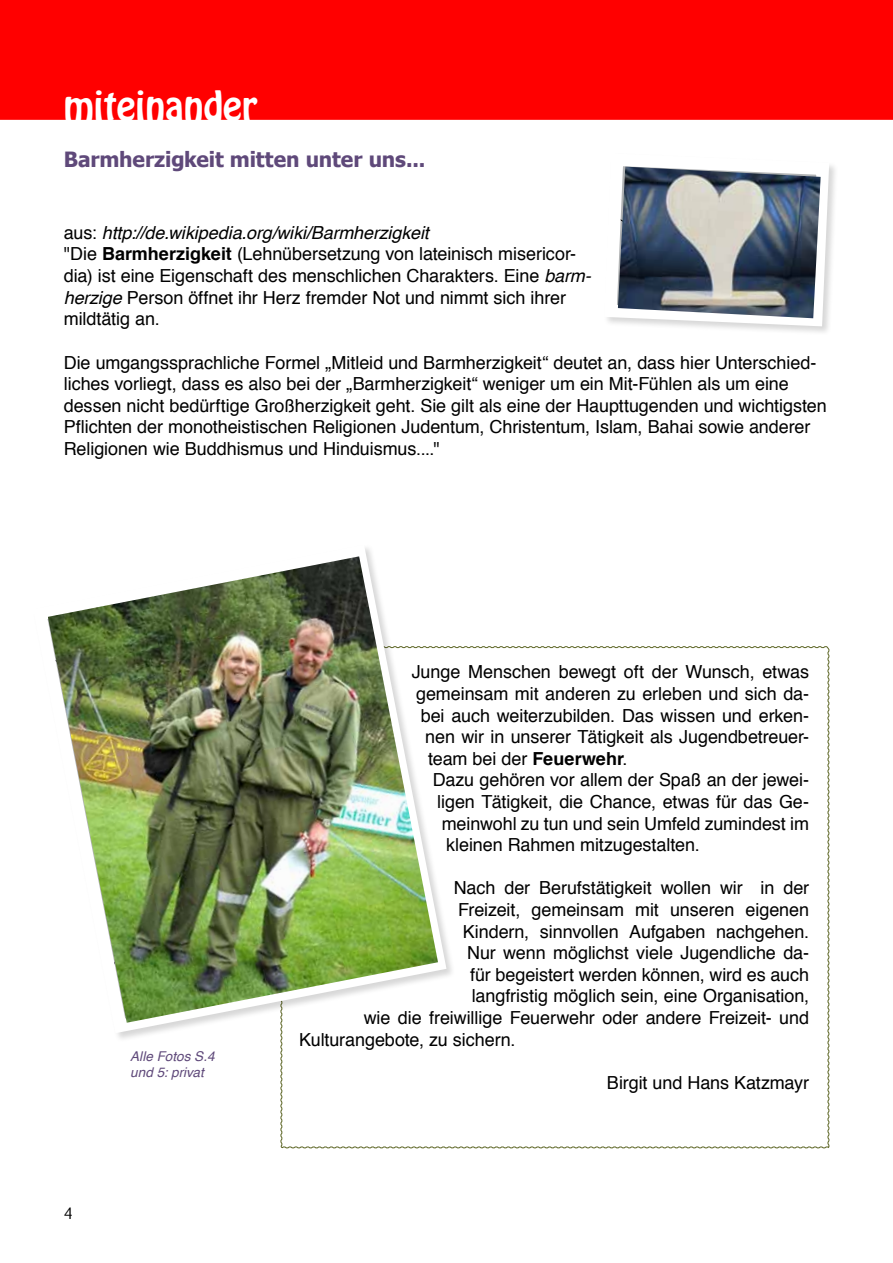
<style>
.page{position:relative;width:893px;height:1263px;background:#fff}
.page>*{position:absolute;margin:0;border:0;box-sizing:border-box;transform-origin:0 0}
.t1{font:36px "Hobo Std";color:#fff}
.t2{font:700 21px "Tahoma";letter-spacing:-.005em;color:#5f497a}
.t3{font:18px/21.6px "Helvetica";letter-spacing:-.005em;color:#000}
.t4{font:15px "Euphemia UCAS";color:#000}
.t5{font:italic 13.5px/16.2px "Helvetica";letter-spacing:.005em;color:#5f497a}
.s1{font-style:italic}
.s2{font-weight:700}
</style>
<div class="page">
<div style="left:0;top:0;width:893px;height:120px;background:#f00"></div>
<svg style="left:280px;top:646px;width:550px;height:503px"></svg>
<svg style="left:47px;top:548px;width:407px;height:492px"></svg>
<img style="left:48px;top:556px;width:390px;height:467px">
<svg style="left:607px;top:165px;width:228px;height:167px"></svg>
<img style="left:618px;top:167px;width:203px;height:151px">
<h1 class="t1" style="left:64px;top:81px;width:195px">miteinander</h1>
<p class="t2" style="left:64px;top:145px;width:363px">Barmherzigkeit mitten unter uns...</p>
<p class="t3" style="left:64px;top:222px;width:529px">aus: <span class="s1">http://de.wikipedia.org/wiki/Barmherzigkeit<br></span>"Die <span class="s2">Barmherzigkeit</span> (Lehnübersetzung von lateinisch misericor&shy;dia) ist eine Eigenschaft des menschlichen Charakters. Eine <span class="s1">barm&shy;herzige</span> Person öffnet ihr Herz fremder Not und nimmt sich ihrer mildtätig an.</p>
<p class="t3" style="left:64px;top:352px;width:765px">Die umgangssprachliche Formel „Mitleid und Barmherzigkeit“ deutet an, dass hier Unterschied&shy;liches vorliegt, dass es also bei der „Barmherzigkeit“ weniger um ein Mit-Fühlen als um eine dessen nicht bedürftige Großherzigkeit geht. Sie gilt als eine der Haupttugenden und wichtigsten Pflichten der monotheistischen Religionen Judentum, Christentum, Islam, Bahai sowie anderer Religionen wie Buddhismus und Hinduismus...."</p>
<p class="t4" style="left:64px;top:1203px;width:10px">4</p>
<p class="t5" style="left:130px;top:1048px;width:86px">Alle Fotos S.4 und 5: privat</p>
<p class="t3" style="left:412px;top:662px;width:399px">Junge Menschen bewegt oft der Wunsch, etwas</p>
<p class="t3" style="left:416px;top:683px;width:394px">gemeinsam mit anderen zu erleben und sich da-</p>
<p class="t3" style="left:421px;top:705px;width:390px">bei auch weiterzubilden. Das wissen und erken-</p>
<p class="t3" style="left:425px;top:727px;width:385px">nen wir in unserer Tätigkeit als Jugendbetreuer-</p>
<p class="t3" style="left:428px;top:748px;width:201px">team bei der <span class="s2">Feuerwehr</span>.</p>
<p class="t3" style="left:433px;top:770px;width:378px">Dazu gehören vor allem der Spaß an der jewei-</p>
<p class="t3" style="left:437px;top:791px;width:374px">ligen Tätigkeit, die Chance, etwas für das Ge-</p>
<p class="t3" style="left:442px;top:813px;width:369px">meinwohl zu tun und sein Umfeld zumindest im</p>
<p class="t3" style="left:446px;top:835px;width:255px">kleinen Rahmen mitzugestalten.</p>
<p class="t3" style="left:454px;top:878px;width:357px">Nach der Berufstätigkeit wollen wir in der</p>
<p class="t3" style="left:458px;top:899px;width:352px">Freizeit, gemeinsam mit unseren eigenen</p>
<p class="t3" style="left:463px;top:921px;width:348px">Kindern, sinnvollen Aufgaben nachgehen.</p>
<p class="t3" style="left:467px;top:943px;width:343px">Nur wenn möglichst viele Jugendliche da-</p>
<p class="t3" style="left:470px;top:964px;width:340px">für begeistert werden können, wird es auch</p>
<p class="t3" style="left:472px;top:986px;width:339px">langfristig möglich sein, eine Organisation,</p>
<p class="t3" style="left:364px;top:1007px;width:447px">wie die freiwillige Feuerwehr oder andere Freizeit- und</p>
<p class="t3" style="left:299px;top:1029px;width:218px">Kulturangebote, zu sichern.</p>
<p class="t3" style="left:607px;top:1072px;width:204px">Birgit und Hans Katzmayr</p>
</div>
